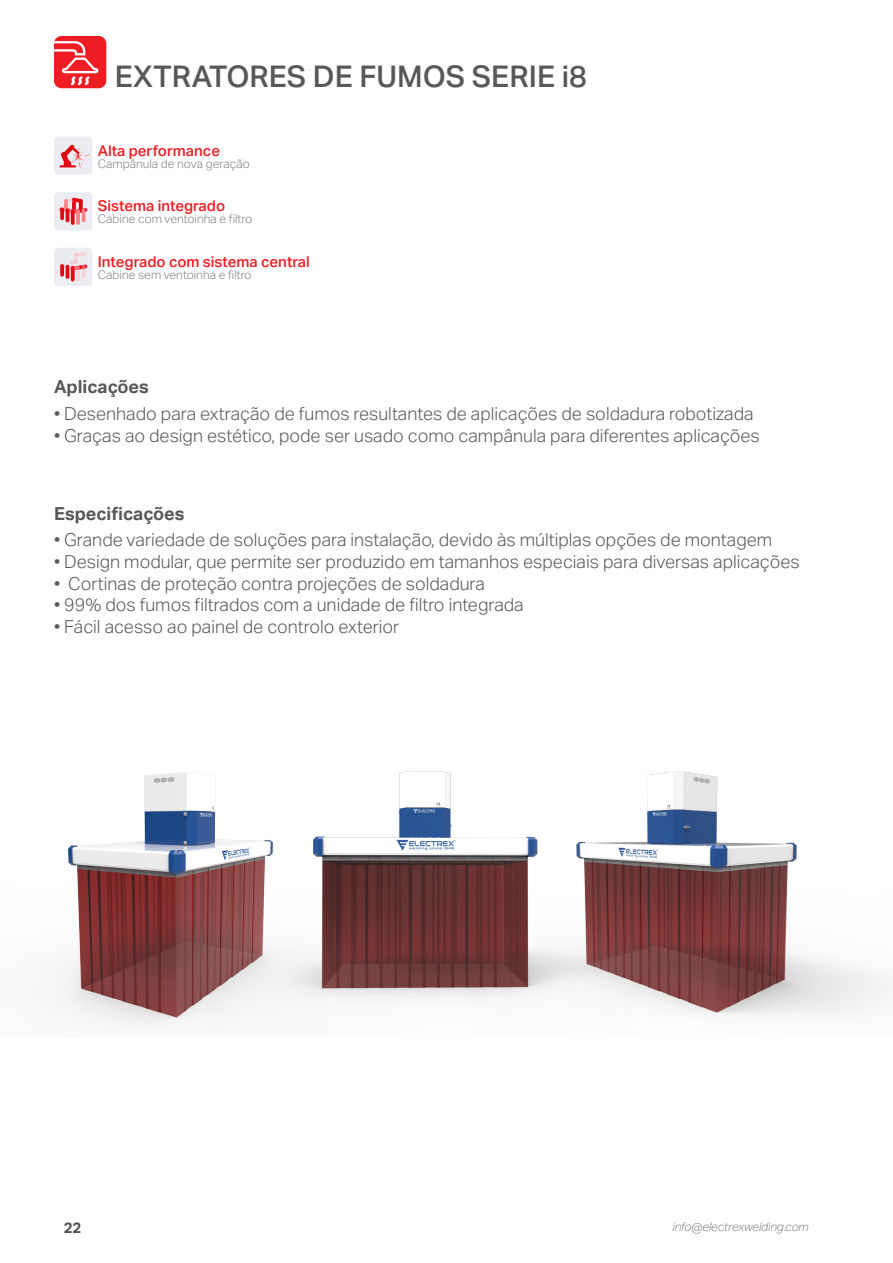
<style>
.page{position:relative;width:893px;height:1263px;background:#fff}
.page>*{position:absolute;margin:0;border:0;box-sizing:border-box;transform-origin:0 0}
.t1{font:500 30px "Aktiv Grotesk";color:#57585a}
.t2{font:300 18px "Aktiv Grotesk";color:#57585a}
.t3{font:700 18px "Aktiv Grotesk";color:#57585a}
.t4{font:500 15px "Aktiv Grotesk";color:#ee1d23}
.t5{font:700 15px "Aktiv Grotesk";color:#4f5252}
.t6{font:300 12px "Aktiv Grotesk";color:#808285}
.t7{font:italic 100 12px "Aktiv Grotesk";color:#4f5252}
</style>
<div class="page">
<div style="left:54px;top:36px;width:52px;height:52px;background:#ee1d23;border-radius:8px"></div>
<svg style="left:54px;top:41px;width:44px;height:44px"></svg>
<svg style="left:54px;top:136px;width:38px;height:39px"></svg>
<svg style="left:54px;top:192px;width:38px;height:38px"></svg>
<svg style="left:54px;top:248px;width:38px;height:38px"></svg>
<img style="left:638px;top:771px;width:252px;height:244px">
<img style="left:396px;top:771px;width:242px;height:230px">
<img style="left:60px;top:772px;width:336px;height:253px">
<p class="t1" style="left:115px;top:58px;width:474px">EXTRATORES DE FUMOS SERIE i8</p>
<p class="t4" style="left:98px;top:141px;width:124px">Alta performance</p>
<p class="t6" style="left:98px;top:157px;width:154px">Campânula de nova geração</p>
<p class="t4" style="left:98px;top:197px;width:129px">Sistema integrado</p>
<p class="t6" style="left:98px;top:212px;width:156px">Cabine com ventoinha e filtro</p>
<p class="t4" style="left:98px;top:252px;width:214px">Integrado com sistema central</p>
<p class="t6" style="left:98px;top:268px;width:155px">Cabine sem ventoinha e filtro</p>
<p class="t3" style="left:54px;top:376px;width:96px">Aplicações</p>
<p class="t2" style="left:54px;top:403px;width:701px">• Desenhado para extração de fumos resultantes de aplicações de soldadura robotizada</p>
<p class="t2" style="left:54px;top:425px;width:707px">• Graças ao design estético, pode ser usado como campânula para diferentes aplicações</p>
<p class="t3" style="left:54px;top:503px;width:132px">Especificações</p>
<p class="t2" style="left:54px;top:530px;width:720px">• Grande variedade de soluções para instalação, devido às múltiplas opções de montagem</p>
<p class="t2" style="left:54px;top:551px;width:747px">• Design modular, que permite ser produzido em tamanhos especiais para diversas aplicações</p>
<p class="t2" style="left:54px;top:573px;width:432px">• Cortinas de proteção contra projeções de soldadura</p>
<p class="t2" style="left:54px;top:594px;width:471px">• 99% dos fumos filtrados com a unidade de filtro integrada</p>
<p class="t2" style="left:54px;top:616px;width:347px">• Fácil acesso ao painel de controlo exterior</p>
<p class="t5" style="left:64px;top:1219px;width:19px">22</p>
<p class="t7" style="left:672px;top:1220px;width:138px">info@electrexwelding.com</p>
</div>
